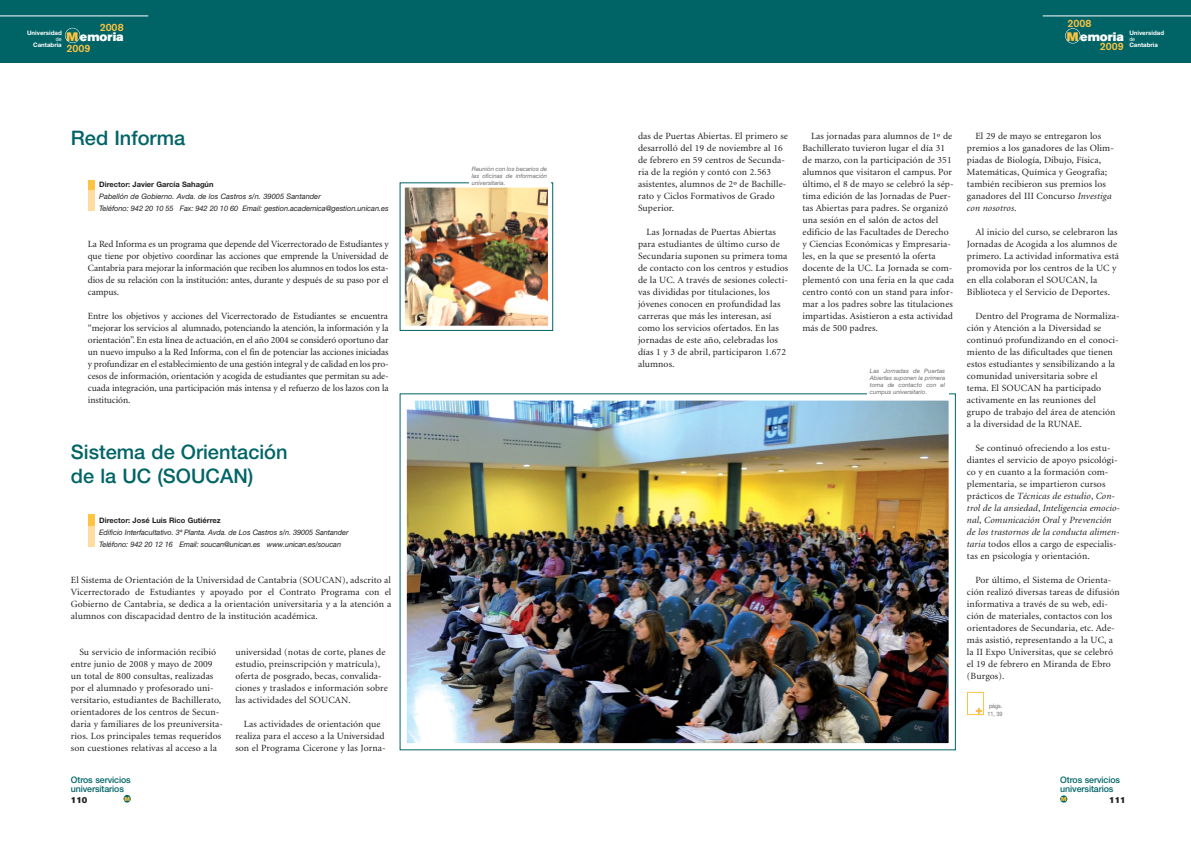
<style>
.page{position:relative;width:1191px;height:842px;background:#fff}
.page>*{position:absolute;margin:0;border:0;box-sizing:border-box;transform-origin:0 0}
.t1{font:500 20px/24px "Helvetica Neue";color:#006467}
.t2{font:12.3px "Akzidenz Grotesk BE Super";color:#fff}
.t3{font:900 12px "Helvetica Neue";color:#fcb53d}
.t4{font:500 10.6px "Akzidenz Grotesk BE";color:#fec340}
.t5{font:9.5px/12px "Minion";letter-spacing:.01em;color:#231f20}
.t6{font:500 9px/9px "Helvetica Neue";letter-spacing:-.01em;color:#006467}
.t7{font:8.5px "Akzidenz Grotesk BE Super";color:#231f20}
.t8{font:italic 7.5px/12px "Helvetica Neue";letter-spacing:-.01em;color:#231f20}
.t9{font:700 7.5px "Helvetica Neue";color:#231f20}
.t10{font:700 6.1px "Helvetica Neue";color:#fff}
.t11{font:italic 6px/7px "Helvetica Neue";color:#6c6d70;text-align:justify}
.t12{font:6px/8px "Helvetica Neue";color:#6c6d70;scale:.9 1}
.t13{font:5.7px "Akzidenz Grotesk BE Super";color:#fec340}
.t14{font:5.3px "Helvetica";color:#fff}
.s1{color:#fec340}
.s2{font-style:italic}
</style>
<div class="page">
<img style="left:406px;top:189px;width:141px;height:136px">
<div style="left:400px;top:183px;width:153px;height:148px;border:5px solid #fff"></div>
<div style="left:400px;top:183px;width:153px;height:148px;border:1px solid #006467"></div>
<img style="left:408px;top:402px;width:539px;height:340px">
<div style="left:400px;top:394px;width:555px;height:356px;border:7px solid #fff"></div>
<div style="left:0;top:0;width:1191px;height:62px;background:#006467"></div>
<hr style="left:1042px;top:16px;width:149px;height:1px;background:#fff">
<div style="left:1065px;top:28px;width:15px;height:15px;border:1px solid #fff;border-radius:50%"></div>
<hr style="left:0;top:16px;width:148px;height:1px;background:#fff">
<div style="left:65px;top:28px;width:15px;height:15px;border:1px solid #fff;border-radius:50%"></div>
<div style="left:88px;top:180px;width:7px;height:29px;background:#fec340"></div>
<div style="left:88px;top:190px;width:7px;height:21px;background:#ffdd9f"></div>
<div style="left:88px;top:514px;width:7px;height:33px;background:#fec340"></div>
<div style="left:88px;top:526px;width:7px;height:21px;background:#ffdd9f"></div>
<div style="left:1060px;top:795px;width:7px;height:8px;background:#006467;border-radius:50%"></div>
<div style="left:124px;top:795px;width:7px;height:7px;background:#006467;border-radius:50%"></div>
<div style="left:469px;top:160px;width:81px;height:25px;background:#fff"></div>
<div style="left:867px;top:371px;width:81px;height:24px;background:#fff"></div>
<div style="left:967px;top:692px;width:17px;height:23px;border:1px solid #fec340"></div>
<p class="t4" style="left:100px;top:23px;width:26px">2008</p>
<p class="t10" style="left:27px;top:29px;width:36px">Universidad</p>
<p class="t14" style="left:56px;top:38px;width:7px">de</p>
<p class="t10" style="left:33px;top:41px;width:30px">Cantabria</p>
<p class="t2" style="left:67px;top:31px;width:58px"><span class="s1">M</span>emoria</p>
<p class="t4" style="left:66px;top:45px;width:26px">2009</p>
<h1 class="t1" style="left:71px;top:127px;width:116px">Red Informa</h1>
<p class="t9" style="left:99px;top:179px;width:116px">Director: Javier García Sahagún</p>
<p class="t8" style="left:99px;top:190px;width:291px">Pabellón de Gobierno. Avda. de los Castros s/n. 39005 Santander<br>Teléfono: 942 20 10 55 Fax: 942 20 10 60 Email: gestion.academica@gestion.unican.es</p>
<p class="t5" style="left:88px;top:238px;width:302px;text-align:justify">La Red Informa es un programa que depende del Vicerrectorado de Estudiantes y que tiene por objetivo coordinar las acciones que emprende la Universidad de Cantabria para mejorar la información que reciben los alumnos en todos los esta&shy;dios de su relación con la institución: antes, durante y después de su paso por el campus.</p>
<p class="t5" style="left:88px;top:310px;width:302px;text-align:justify">Entre los objetivos y acciones del Vicerrectorado de Estudiantes se encuentra “mejorar los servicios al alumnado, potenciando la atención, la información y la orientación”. En esta línea de actuación, en el año 2004 se consideró oportuno dar un nuevo impulso a la Red Informa, con el fin de potenciar las acciones iniciadas y profundizar en el establecimiento de una gestión integral y de calidad en los pro&shy;cesos de información, orientación y acogida de estudiantes que permitan su ade&shy;cuada integración, una participación más intensa y el refuerzo de los lazos con la institución.</p>
<h1 class="t1" style="left:71px;top:442px;width:218px">Sistema de Orientación de la UC (SOUCAN)</h1>
<p class="t9" style="left:99px;top:515px;width:123px">Director: José Luis Rico Gutiérrez</p>
<p class="t8" style="left:99px;top:526px;width:251px">Edificio Interfacultativo. 3ª Planta. Avda. de Los Castros s/n. 39005 Santander<br>Teléfono: 942 20 12 16 Email: soucan@unican.es www.unican.es/soucan</p>
<p class="t5" style="left:71px;top:574px;width:322px;text-align:justify">El Sistema de Orientación de la Universidad de Cantabria (SOUCAN), adscrito al Vicerrectorado de Estudiantes y apoyado por el Contrato Programa con el Gobierno de Cantabria, se dedica a la orientación universitaria y a la atención a alumnos con discapacidad dentro de la institución académica.</p>
<p class="t5" style="left:71px;top:646px;width:154px;text-indent:9px">Su servicio de información recibió entre junio de 2008 y mayo de 2009 un total de 800 consultas, realizadas por el alumnado y profesorado uni&shy;versitario, estudiantes de Bachillerato, orientadores de los centros de Secun&shy;daria y familiares de los preuniversita&shy;rios. Los principales temas requeridos son cuestiones relativas al acceso a la</p>
<p class="t5" style="left:235px;top:646px;width:154px">universidad (notas de corte, planes de estudio, preinscripción y matrícula), oferta de posgrado, becas, convalida&shy;ciones y traslados e información sobre las actividades del SOUCAN.</p>
<p class="t5" style="left:235px;top:718px;width:152px;text-align:center">Las actividades de orientación que realiza para el acceso a la Universidad son el Programa Cicerone y las Jorna-</p>
<p class="t6" style="left:71px;top:776px;width:61px">Otros servicios universitarios</p>
<p class="t7" style="left:71px;top:797px;width:18px">110</p>
<p class="t13" style="left:124px;top:797px;width:7px">M</p>
<p class="t11" style="left:472px;top:165px;width:77px">Reunión con los becarios de las oficinas de información universitaria.</p>
<p class="t4" style="left:1067px;top:19px;width:26px">2008</p>
<p class="t10" style="left:1129px;top:29px;width:36px">Universidad</p>
<p class="t14" style="left:1129px;top:38px;width:7px">de</p>
<p class="t10" style="left:1129px;top:41px;width:30px">Cantabria</p>
<p class="t2" style="left:1067px;top:31px;width:58px"><span class="s1">M</span>emoria</p>
<p class="t4" style="left:1099px;top:43px;width:26px">2009</p>
<p class="t5" style="left:638px;top:130px;width:151px">das de Puertas Abiertas. El primero se desarrolló del 19 de noviembre al 16 de febrero en 59 centros de Secunda&shy;ria de la región y contó con 2.563 asistentes, alumnos de 2º de Bachille&shy;rato y Ciclos Formativos de Grado<br>Superior.</p>
<p class="t5" style="left:638px;top:226px;width:152px;text-indent:9px">Las Jornadas de Puertas Abiertas para estudiantes de último curso de Secundaria suponen su primera toma de contacto con los centros y estudios de la UC. A través de sesiones colecti&shy;vas divididas por titulaciones, los jóvenes conocen en profundidad las carreras que más les interesan, así como los servicios ofertados. En las jornadas de este año, celebradas los días 1 y 3 de abril, participaron 1.672 alumnos.</p>
<p class="t5" style="left:802px;top:130px;width:153px;text-indent:9px">Las jornadas para alumnos de 1º de Bachillerato tuvieron lugar el día 31 de marzo, con la participación de 351 alumnos que visitaron el campus. Por último, el 8 de mayo se celebró la sép&shy;tima edición de las Jornadas de Puer&shy;tas Abiertas para padres. Se organizó una sesión en el salón de actos del edificio de las Facultades de Derecho y Ciencias Económicas y Empresaria&shy;les, en la que se presentó la oferta docente de la UC. La Jornada se com&shy;plementó con una feria en la que cada centro contó con un stand para infor&shy;mar a los padres sobre las titulaciones impartidas. Asistieron a esta actividad más de 500 padres.</p>
<p class="t5" style="left:967px;top:130px;width:148px;text-indent:9px">El 29 de mayo se entregaron los premios a los ganadores de las Olim&shy;piadas de Biología, Dibujo, Física,<br>Matemáticas, Química y Geografía; también recibieron sus premios los ganadores del III Concurso <span class="s2">Investiga con nosotros</span>.</p>
<p class="t5" style="left:967px;top:226px;width:154px;text-indent:9px">Al inicio del curso, se celebraron las Jornadas de Acogida a los alumnos de primero. La actividad informativa está promovida por los centros de la UC y en ella colaboran el SOUCAN, la Biblioteca y el Servicio de Deportes.</p>
<p class="t5" style="left:967px;top:310px;width:154px;text-indent:9px">Dentro del Programa de Normaliza&shy;ción y Atención a la Diversidad se continuó profundizando en el conoci&shy;miento de las dificultades que tienen estos estudiantes y sensibilizando a la comunidad universitaria sobre el tema. El SOUCAN ha participado activamente en las reuniones del grupo de trabajo del área de atención a la diversidad de la RUNAE.</p>
<p class="t5" style="left:967px;top:442px;width:155px;text-indent:9px">Se continuó ofreciendo a los estu&shy;diantes el servicio de apoyo psicológi&shy;co y en cuanto a la formación com&shy;plementaria, se impartieron cursos prácticos de <span class="s2">Técnicas de estudio</span>, <span class="s2">Con&shy;trol de la ansiedad</span>, <span class="s2">Inteligencia emocio&shy;nal</span>, <span class="s2">Comunicación Oral</span> y <span class="s2">Prevención de los trastornos de la conducta alimen&shy;taria</span> todos ellos a cargo de especialis&shy;tas en psicología y orientación.</p>
<p class="t5" style="left:967px;top:574px;width:154px;text-indent:9px">Por último, el Sistema de Orienta&shy;ción realizó diversas tareas de difusión informativa a través de su web, edi&shy;ción de materiales, contactos con los orientadores de Secundaria, etc. Ade&shy;más asistió, representando a la UC, a la II Expo Universitas, que se celebró el 19 de febrero en Miranda de Ebro (Burgos).</p>
<p class="t11" style="left:870px;top:367px;width:77px">Las Jornadas de Puertas Abiertas suponen la primera toma de contacto con el cumpus universitario.</p>
<p class="t3" style="left:975px;top:705px;width:9px">+</p>
<p class="t12" style="left:987px;top:703px;width:18px">págs.<br>11, 39</p>
<p class="t6" style="left:1060px;top:776px;width:61px">Otros servicios universitarios</p>
<p class="t13" style="left:1061px;top:797px;width:7px">M</p>
<p class="t7" style="left:1109px;top:797px;width:18px">111</p>
</div>
